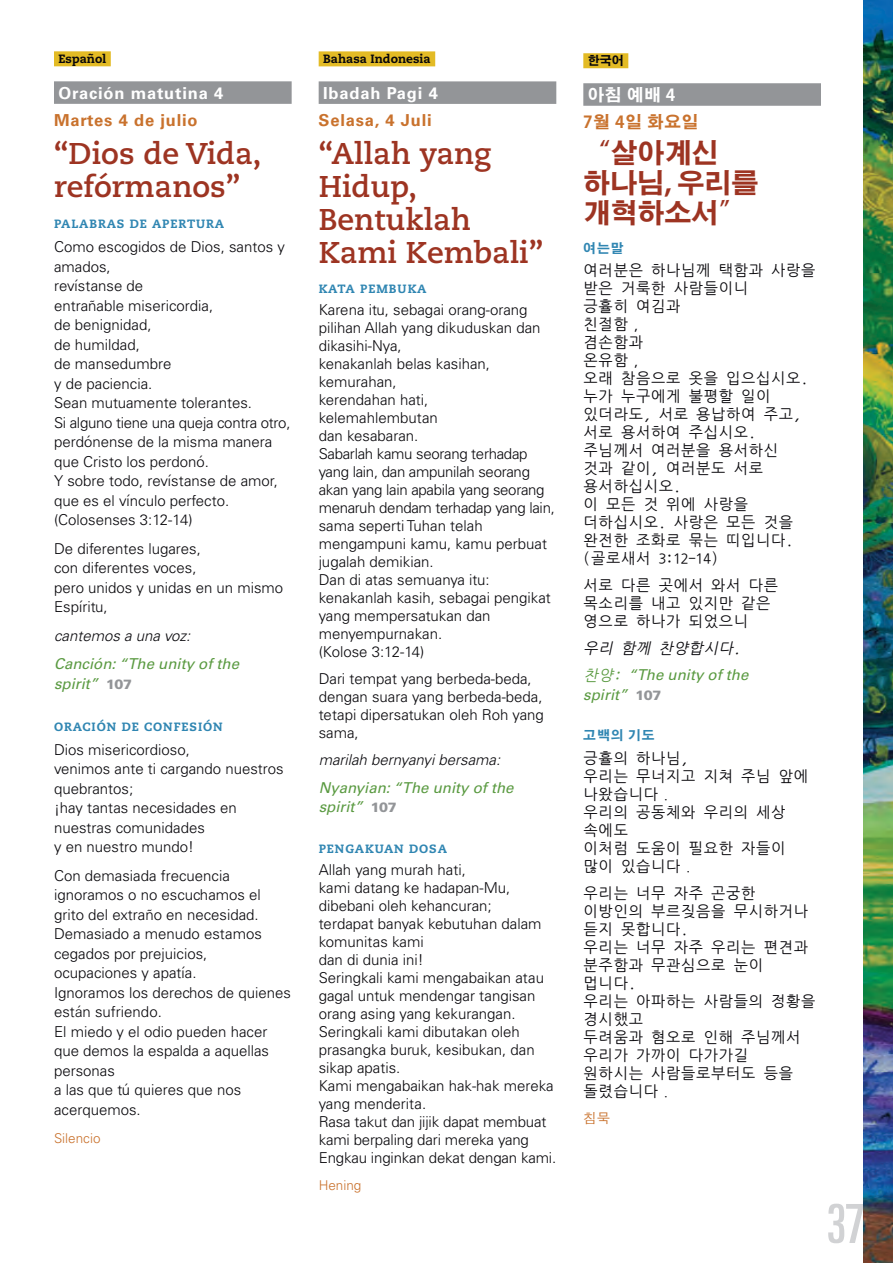
<style>
.page{position:relative;width:893px;height:1263px;background:#fff}
.page>*{position:absolute;margin:0;border:0;box-sizing:border-box;transform-origin:0 0}
.t1{font:ultra-condensed 54px "Univers";color:#d1d2d4}
.t2{font:700 30px/33px "Caecilia CE";color:#9d3422}
.t3{font:700 27px/30px "Adobe Gothic Std";color:#9d3422}
.t4{font:700 16.5px "Univers CE";letter-spacing:.05em;color:#fff}
.t5{font:700 16.5px "Univers CE";letter-spacing:.05em;color:#c9722d}
.t6{font:700 16.5px "Adobe Gothic Std";letter-spacing:.05em;color:#c9722d}
.t7{font:700 16.5px "Adobe Gothic Std";color:#fff}
.t8{font:300 15px/18px "Univers CE";color:#08070b}
.t9{font:15px/18px "Nanum Gothic Coding";color:#08070b}
.t10{font:italic 15px/19.5px "Univers CE";color:#5a9a41}
.t11{font:italic 300 15px "Univers CE";color:#08070b}
.t12{font:italic 15px "Nanum Gothic Coding";color:#08070b}
.t13{font:300 13.5px "Univers CE";color:#c9722d}
.t14{font:13.5px "Apple Gothic";color:#c9722d}
.t15{font:700 12.75px "Adobe Gothic Std";letter-spacing:.075em;color:#3086b2}
.t16{font:800 12px "Caecilia LT";letter-spacing:.075em;color:#3086b2}
.t17{font:800 12px "Caecilia LT";color:#08070b}
.t18{font:700 12px "Adobe Gothic Std";color:#08070b}
.s1{font-weight:900;font-style:normal;font-size:13.5px;color:#939598}
.s2{font-family:"Nanum Gothic Coding"}
</style>
<div class="page">
<img style="left:864px;top:0;width:29px;height:1263px">
<div style="left:54px;top:51px;width:57px;height:15px;background:#e3bb25"></div>
<div style="left:54px;top:81px;width:238px;height:23px;background:#939598"></div>
<div style="left:319px;top:51px;width:116px;height:15px;background:#e3bb25"></div>
<div style="left:319px;top:81px;width:237px;height:23px;background:#939598"></div>
<div style="left:583px;top:53px;width:45px;height:15px;background:#e3bb25"></div>
<div style="left:583px;top:83px;width:238px;height:23px;background:#939598"></div>
<p class="t17" style="left:58px;top:52px;width:49px">ESPAÑOL</p>
<p class="t4" style="left:58px;top:84px;width:166px">Oración matutina 4</p>
<p class="t5" style="left:54px;top:111px;width:145px">Martes 4 de julio</p>
<h2 class="t2" style="left:54px;top:136px;width:209px">“Dios de Vida, refórmanos”</h2>
<p class="t16" style="left:54px;top:217px;width:172px">PALABRAS DE APERTURA</p>
<p class="t8" style="left:54px;top:238px;width:238px;line-height:19.5px">Como escogidos de Dios, santos y amados,<br>revístanse de<br>entrañable misericordia,<br>de benignidad,<br>de humildad,<br>de mansedumbre<br>y de paciencia.<br>Sean mutuamente tolerantes.<br>Si alguno tiene una queja contra otro, perdónense de la misma manera que Cristo los perdonó.<br>Y sobre todo, revístanse de amor, que es el vínculo perfecto. (Colosenses 3:12-14)</p>
<p class="t8" style="left:54px;top:539px;width:231px;line-height:19.5px">De diferentes lugares,<br>con diferentes voces,<br>pero unidos y unidas en un mismo<br>Espíritu,</p>
<p class="t11" style="left:54px;top:627px;width:138px">cantemos a una voz:</p>
<p class="t10" style="left:54px;top:655px;width:187px">Canción: “The unity of the spirit” <span class="s1">107</span></p>
<p class="t16" style="left:54px;top:719px;width:170px">ORACIÓN DE CONFESIÓN</p>
<p class="t8" style="left:54px;top:740px;width:231px;line-height:19.5px">Dios misericordioso,<br>venimos ante ti cargando nuestros quebrantos;<br>¡hay tantas necesidades en nuestras comunidades<br>y en nuestro mundo!</p>
<p class="t8" style="left:54px;top:866px;width:238px;line-height:19.5px">Con demasiada frecuencia ignoramos o no escuchamos el grito del extraño en necesidad.<br>Demasiado a menudo estamos cegados por prejuicios, ocupaciones y apatía.<br>Ignoramos los derechos de quienes están sufriendo.<br>El miedo y el odio pueden hacer que demos la espalda a aquellas personas<br>a las que tú quieres que nos acerquemos.</p>
<p class="t13" style="left:54px;top:1131px;width:48px">Silencio</p>
<p class="t17" style="left:323px;top:52px;width:109px">BAHASA INDONESIA</p>
<p class="t4" style="left:323px;top:84px;width:116px">Ibadah Pagi 4</p>
<p class="t5" style="left:319px;top:111px;width:115px">Selasa, 4 Juli</p>
<h2 class="t2" style="left:319px;top:136px;width:226px">“Allah yang<br>Hidup,<br>Bentuklah<br>Kami Kembali”</h2>
<p class="t16" style="left:319px;top:281px;width:109px">KATA PEMBUKA</p>
<p class="t8" style="left:319px;top:301px;width:238px">Karena itu, sebagai orang-orang pilihan Allah yang dikuduskan dan dikasihi-Nya,<br>kenakanlah belas kasihan, kemurahan,<br>kerendahan hati,<br>kelemahlembutan<br>dan kesabaran.<br>Sabarlah kamu seorang terhadap yang lain, dan ampunilah seorang akan yang lain apabila yang seorang menaruh dendam terhadap yang lain, sama seperti Tuhan telah mengampuni kamu, kamu perbuat jugalah demikian.<br>Dan di atas semuanya itu: kenakanlah kasih, sebagai pengikat yang mempersatukan dan menyempurnakan.<br>(Kolose 3:12-14)</p>
<p class="t8" style="left:319px;top:670px;width:227px">Dari tempat yang berbeda-beda, dengan suara yang berbeda-beda, tetapi dipersatukan oleh Roh yang sama,</p>
<p class="t11" style="left:319px;top:752px;width:183px">marilah bernyanyi bersama:</p>
<p class="t10" style="left:319px;top:778px;width:196px">Nyanyian: “The unity of the spirit” <span class="s1">107</span></p>
<p class="t16" style="left:319px;top:841px;width:130px">PENGAKUAN DOSA</p>
<p class="t8" style="left:319px;top:861px;width:239px">Allah yang murah hati,<br>kami datang ke hadapan-Mu, dibebani oleh kehancuran;<br>terdapat banyak kebutuhan dalam komunitas kami<br>dan di dunia ini!<br>Seringkali kami mengabaikan atau gagal untuk mendengar tangisan orang asing yang kekurangan.<br>Seringkali kami dibutakan oleh prasangka buruk, kesibukan, dan sikap apatis.<br>Kami mengabaikan hak-hak mereka yang menderita.<br>Rasa takut dan jijik dapat membuat kami berpaling dari mereka yang<br>Engkau inginkan dekat dengan kami.</p>
<p class="t13" style="left:319px;top:1177px;width:44px">Hening</p>
<p class="t18" style="left:588px;top:54px;width:37px">한국어</p>
<p class="t7" style="left:588px;top:85px;width:89px">아침 예배 4</p>
<p class="t6" style="left:583px;top:112px;width:117px">7월 4일 화요일</p>
<h3 class="t3" style="left:583px;top:138px;width:177px">“살아계신 하나님, 우리를 개혁하소서”</h3>
<p class="t15" style="left:583px;top:240px;width:42px">여는말</p>
<p class="t9" style="left:583px;top:262px;width:234px">여러분은 하나님께 택함과 사랑을 받은 거룩한 사람들이니　<br>긍휼히 여김과　<br>친절함，<br>겸손함과<br>온유함，<br>오래 참음으로 옷을 입으십시오. 누가 누구에게 불평할 일이 있더라도, 서로 용납하여 주고, 서로 용서하여 주십시오. 주님께서 여러분을 용서하신<br>것과 같이, 여러분도 서로 용서하십시오.<br>이 모든 것 위에 사랑을 더하십시오. 사랑은 모든 것을 완전한 조화로 묶는 띠입니다. (골로새서 3:12-14)</p>
<p class="t9" style="left:583px;top:577px;width:196px">서로 다른 곳에서 와서 다른 목소리를 내고 있지만 같은 영으로 하나가 되었으니</p>
<p class="t12" style="left:583px;top:641px;width:162px">우리 함께 찬양합시다.</p>
<p class="t10" style="left:583px;top:666px;width:167px"><span class="s2">찬양:</span> “The unity of the spirit” <span class="s1">107</span></p>
<p class="t15" style="left:583px;top:728px;width:73px">고백의 기도</p>
<p class="t9" style="left:583px;top:749px;width:226px">긍휼의 하나님,<br>우리는 무너지고 지쳐 주님 앞에 나왔습니다．　<br>우리의 공동체와 우리의 세상 속에도<br>이처럼 도움이 필요한 자들이 많이 있습니다．</p>
<p class="t9" style="left:583px;top:884px;width:234px">우리는 너무 자주 곤궁한 이방인의 부르짖음을 무시하거나 듣지 못합니다.<br>우리는 너무 자주 우리는 편견과 분주함과 무관심으로 눈이 멉니다.<br>우리는 아파하는 사람들의 정황을 경시했고<br>두려움과 혐오로 인해 주님께서 우리가 가까이 다가가길<br>원하시는 사람들로부터도 등을 돌렸습니다．</p>
<p class="t14" style="left:583px;top:1110px;width:28px">침묵</p>
<h1 class="t1" style="left:826px;top:1193px;width:40px">37</h1>
</div>
